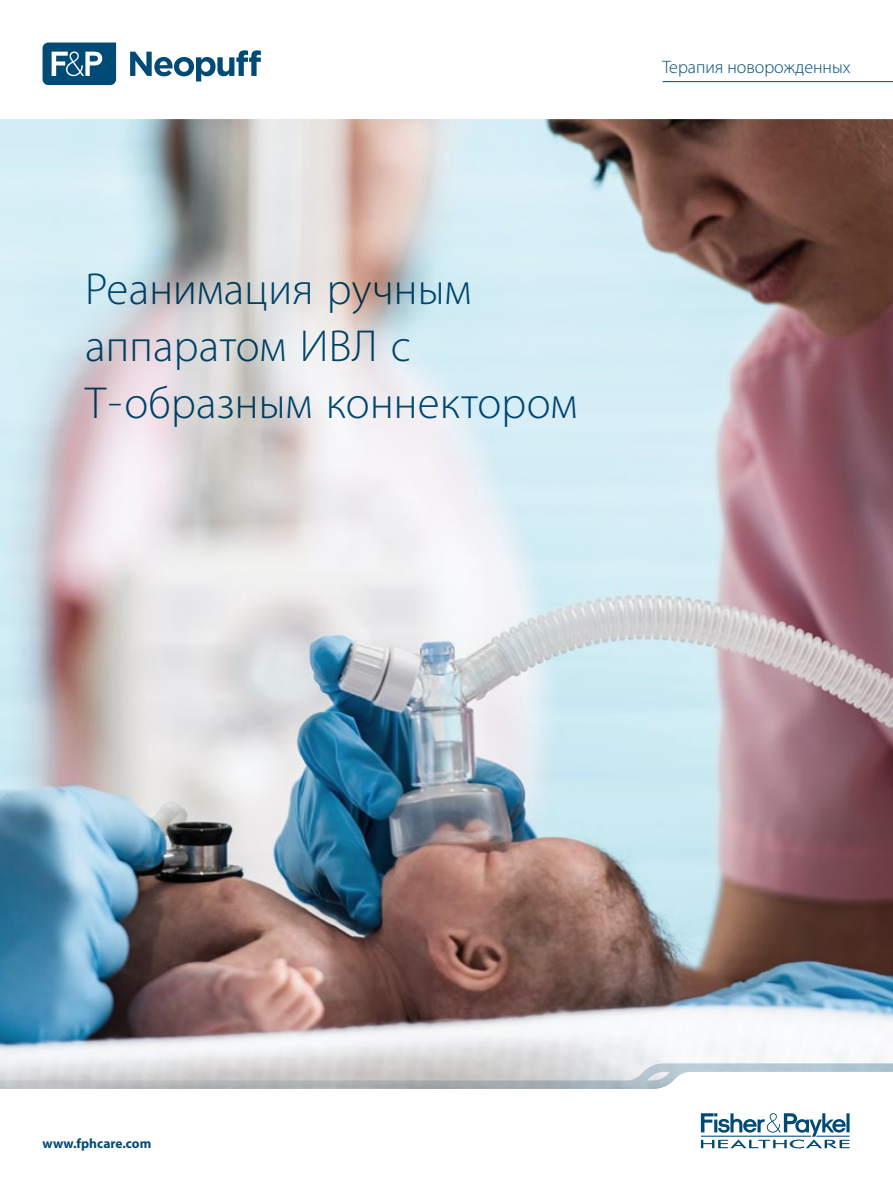
<style>
.page{position:relative;width:893px;height:1191px;background:#fff}
.page>*{position:absolute;margin:0;border:0;box-sizing:border-box;transform-origin:0 0}
.t1{font:300 45px/57px "Myriad Pro";letter-spacing:.005em;color:#004b75}
.t2{font:300 18px "Myriad Pro";color:#004b75}
.t3{font:700 13.5px "Myriad Pro";color:#004b75}
.s1{font-family:"Gotham";font-weight:200}
</style>
<div class="page">
<img style="left:0;top:119px;width:893px;height:944px">
<svg style="left:43px;top:43px;width:73px;height:42px;background:#2c6a8c"></svg>
<svg style="left:130px;top:50px;width:131px;height:31px"></svg>
<svg style="left:701px;top:1113px;width:149px;height:35px"></svg>
<svg style="left:0;top:1063px;width:893px;height:26px"></svg>
<hr style="left:662px;top:81px;width:231px;height:1px;background:#004b75">
<p class="t1" style="left:85px;top:260px;width:494px">Реанимация ручным аппаратом ИВЛ с<br>Т<span class="s1">-</span>образным коннектором</p>
<p class="t2" style="left:662px;top:56px;width:189px">Терапия новорожденных</p>
<p class="t3" style="left:43px;top:1135px;width:110px">www.fphcare.com</p>
</div>
